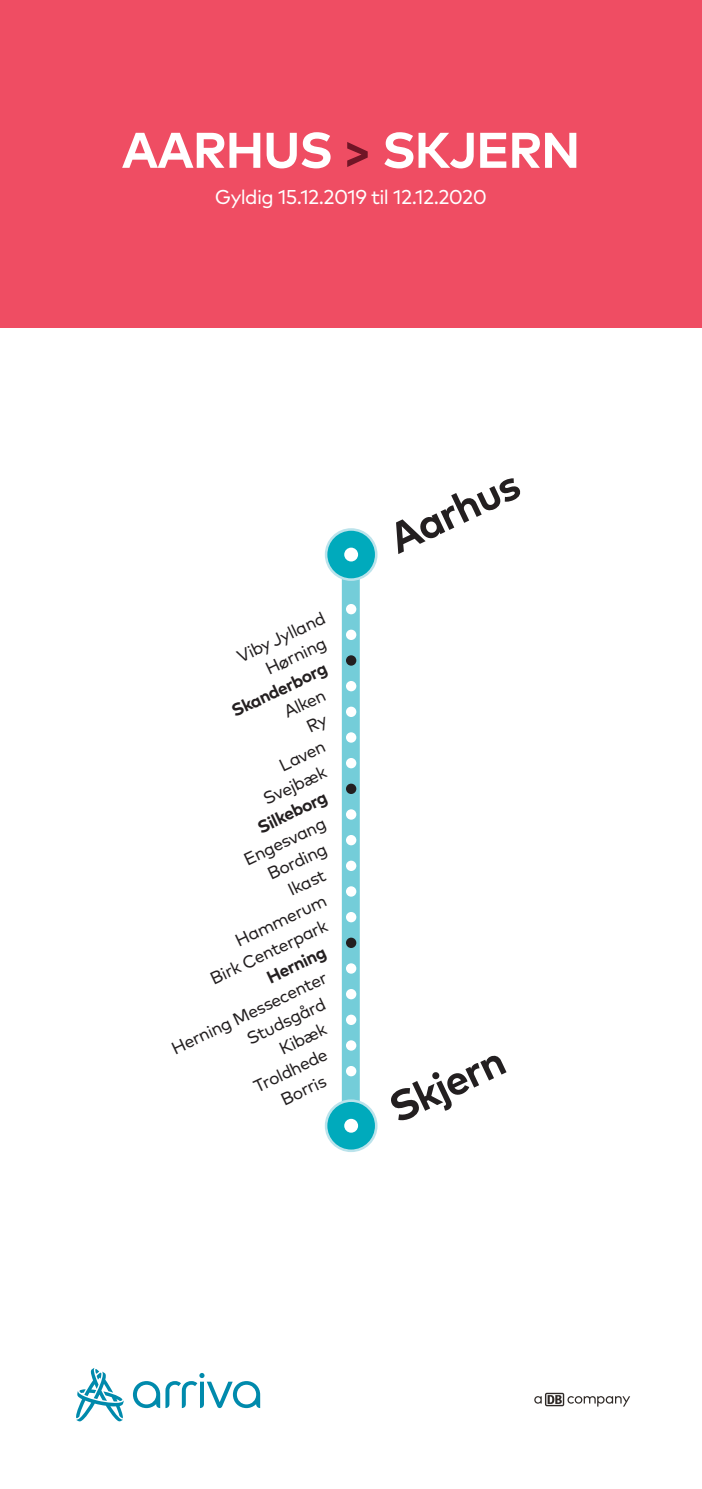
<style>
.page{position:relative;width:702px;height:1489px;background:#fff}
.page>*{position:absolute;margin:0;border:0;box-sizing:border-box;transform-origin:0 0}
.t1{font:700 50px "Mark Pro";letter-spacing:-.025em;color:#fff}
.t2{font:700 42.25px "Mark Pro";color:#231f20}
.Header_right_fodnote{font:20px "Mark Pro";letter-spacing:-.03em;color:#fff}
.t3{font:17.5px "Mark Pro";color:#231f20}
.t4{font:700 17.5px "Mark Pro";color:#231f20}
.s1{color:#711526}
</style>
<div class="page">
<div style="left:0;top:0;width:702px;height:327px;background:#ef4d63"></div>
<div style="left:342px;top:563px;width:18px;height:564px;background:#74cdd9"></div>
<div style="left:326px;top:1100px;width:50px;height:50px;background:#00aabc;border-radius:50%"></div>
<div style="left:325px;top:1099px;width:52px;height:52px;border:3px solid #bbe3eb;border-radius:50%"></div>
<div style="left:344px;top:1118px;width:14px;height:14px;background:#fff;border-radius:50%"></div>
<div style="left:326px;top:529px;width:50px;height:50px;background:#00aabc;border-radius:50%"></div>
<div style="left:325px;top:528px;width:52px;height:53px;border:3px solid #bbe3eb;border-radius:50%"></div>
<div style="left:344px;top:547px;width:14px;height:14px;background:#fff;border-radius:50%"></div>
<div style="left:346px;top:835px;width:10px;height:10px;background:#fff;border-radius:50%"></div>
<div style="left:346px;top:809px;width:10px;height:10px;background:#fff;border-radius:50%"></div>
<div style="left:346px;top:886px;width:10px;height:10px;background:#fff;border-radius:50%"></div>
<div style="left:346px;top:860px;width:10px;height:11px;background:#fff;border-radius:50%"></div>
<div style="left:346px;top:937px;width:10px;height:10px;background:#231f20;border-radius:50%"></div>
<div style="left:346px;top:911px;width:10px;height:11px;background:#fff;border-radius:50%"></div>
<div style="left:346px;top:988px;width:10px;height:11px;background:#fff;border-radius:50%"></div>
<div style="left:346px;top:963px;width:10px;height:10px;background:#fff;border-radius:50%"></div>
<div style="left:346px;top:1014px;width:10px;height:10px;background:#fff;border-radius:50%"></div>
<div style="left:346px;top:1040px;width:10px;height:10px;background:#fff;border-radius:50%"></div>
<div style="left:346px;top:1065px;width:10px;height:11px;background:#fff;border-radius:50%"></div>
<div style="left:346px;top:629px;width:10px;height:11px;background:#fff;border-radius:50%"></div>
<div style="left:346px;top:604px;width:10px;height:10px;background:#fff;border-radius:50%"></div>
<div style="left:346px;top:681px;width:10px;height:10px;background:#fff;border-radius:50%"></div>
<div style="left:346px;top:655px;width:10px;height:10px;background:#231f20;border-radius:50%"></div>
<div style="left:346px;top:732px;width:10px;height:10px;background:#fff;border-radius:50%"></div>
<div style="left:346px;top:706px;width:10px;height:11px;background:#fff;border-radius:50%"></div>
<div style="left:346px;top:783px;width:10px;height:11px;background:#231f20;border-radius:50%"></div>
<div style="left:346px;top:758px;width:10px;height:10px;background:#fff;border-radius:50%"></div>
<svg style="left:133px;top:1373px;width:127px;height:34px"></svg>
<svg style="left:76px;top:1368px;width:48px;height:53px"></svg>
<svg style="left:534px;top:1392px;width:96px;height:14px"></svg>
<p class="t1" style="left:122px;top:112px;width:460px">AARHUS <span class="s1">&gt;</span> SKJERN</p>
<p class="Header_right_fodnote" style="left:215px;top:181px;width:273px">Gyldig 15.12.2019 til 12.12.2020</p>
<p class="t3" style="left:232px;top:645px;width:97px;rotate:-25deg">Viby Jylland</p>
<p class="t3" style="left:261px;top:657px;width:66px;rotate:-25deg">Hørning</p>
<p class="t4" style="left:227px;top:699px;width:105px;rotate:-25deg">Skanderborg</p>
<p class="t3" style="left:279px;top:700px;width:46px;rotate:-25deg">Alken</p>
<p class="t3" style="left:275px;top:754px;width:50px;rotate:-25deg">Laven</p>
<p class="t3" style="left:258px;top:787px;width:69px;rotate:-25deg">Svejbæk</p>
<p class="t4" style="left:253px;top:815px;width:76px;rotate:-25deg">Silkeborg</p>
<p class="t3" style="left:239px;top:848px;width:90px;rotate:-25deg">Engesvang</p>
<p class="t3" style="left:263px;top:862px;width:65px;rotate:-25deg">Bording</p>
<p class="t3" style="left:283px;top:878px;width:41px;rotate:-25deg">Ikast</p>
<p class="t3" style="left:231px;top:929px;width:100px;rotate:-25deg">Hammerum</p>
<p class="t3" style="left:205px;top:966px;width:129px;rotate:-25deg">Birk Centerpark</p>
<p class="t4" style="left:262px;top:965px;width:65px;rotate:-25deg">Herning</p>
<p class="t3" style="left:167px;top:1036px;width:171px;rotate:-25deg">Herning Messecenter</p>
<p class="t3" style="left:242px;top:1026px;width:87px;rotate:-25deg">Studsgård</p>
<p class="t3" style="left:274px;top:1037px;width:52px;rotate:-25deg">Kibæk</p>
<p class="t3" style="left:249px;top:1074px;width:81px;rotate:-25deg">Troldhede</p>
<p class="t3" style="left:276px;top:1087px;width:50px;rotate:-25deg">Borris</p>
<p class="t2" style="left:378px;top:511px;width:141px;rotate:-25deg">Aarhus</p>
<p class="t2" style="left:378px;top:1080px;width:124px;rotate:-25deg">Skjern</p>
</div>
